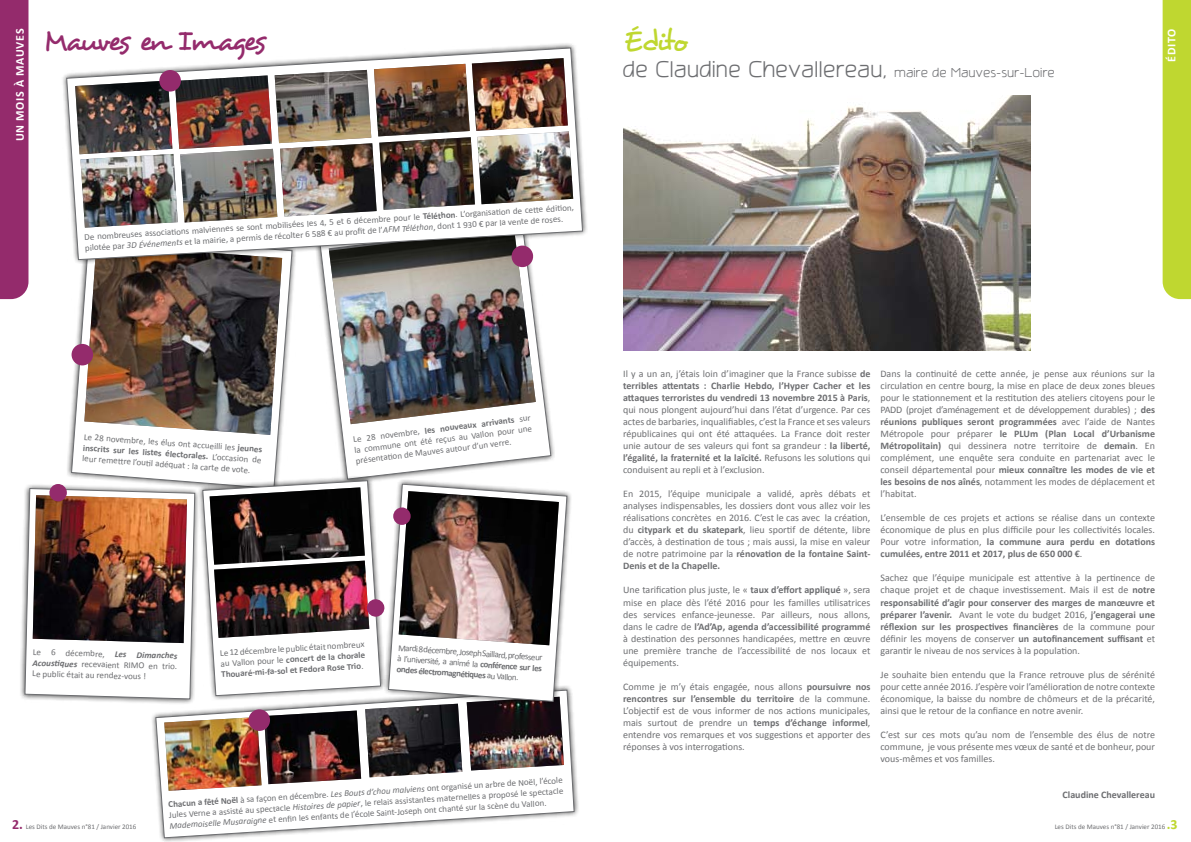
<style>
.page{position:relative;width:1191px;height:842px;background:#fff}
.page>*{position:absolute;margin:0;border:0;box-sizing:border-box;transform-origin:0 0}
.t1{font:29.5px "Desyrel";letter-spacing:-.085em;color:#942b6c}
.t2{font:29.5px "Desyrel";letter-spacing:-.09em;color:#bfd730}
.t3{font:21px "amatracagrotesque";letter-spacing:.05em;color:#6d6e71}
.t4{font:700 12px "Calibri";letter-spacing:.065em;color:#fff}
.t5{font:10px/12px "Calibri";color:#6d6e71;text-align:justify}
.t6{font:700 10px "Calibri";color:#6d6e71}
.t7{font:9px/10.8px "Calibri";color:#6d6e71;text-align:justify}
.t8{font:700 9px/10.8px "Calibri";color:#6d6e71;text-align:justify}
.t9{font:7px "Calibri";color:#6d6e71}
.s1{font-size:12px}
.s2{font-weight:700}
.s3{font-style:italic}
.s4{font-weight:400}
.s5{font-weight:700;font-style:italic}
.s6{font-weight:700;font-size:14px;color:#942b6c}
.s7{font-weight:700;font-size:14px;color:#bfd730}
</style>
<div class="page">
<svg style="left:319px;top:265px;width:232px;height:214px"></svg>
<img style="left:329px;top:265px;width:207px;height:159px">
<svg style="left:510px;top:265px;width:24px;height:3px"></svg>
<div style="left:66px;top:230px;width:232px;height:264px;background:#000;opacity:.75"></div>
<svg style="left:71px;top:265px;width:221px;height:215px"></svg>
<img style="left:84px;top:265px;width:198px;height:170px">
<div style="left:0;top:0;width:28px;height:299px;background:#942b6c"></div>
<div style="left:1162px;top:0;width:29px;height:299px;background:#bfd730"></div>
<div style="left:61px;top:43px;width:527px;height:222px;background:#000;opacity:.75"></div>
<svg style="left:66px;top:47px;width:517px;height:213px"></svg>
<div style="left:72px;top:344px;width:21px;height:21px;background:#942b6c;border-radius:50%"></div>
<img style="left:75px;top:58px;width:498px;height:170px">
<img style="left:477px;top:131px;width:96px;height:73px">
<div style="left:159px;top:70px;width:22px;height:22px;background:#942b6c;border-radius:50%"></div>
<div style="left:150px;top:684px;width:429px;height:158px;background:#000;opacity:.75"></div>
<svg style="left:155px;top:689px;width:419px;height:149px"></svg>
<div style="left:383px;top:479px;width:189px;height:228px;background:#000;opacity:.75"></div>
<div style="left:197px;top:475px;width:189px;height:226px;background:#000;opacity:.75"></div>
<div style="left:19px;top:483px;width:181px;height:221px;background:#000;opacity:.75"></div>
<img style="left:623px;top:95px;width:407px;height:256px">
<img style="left:25px;top:480px;width:542px;height:311px">
<h1 class="t1" style="left:43px;top:22px;width:223px">Mauves en Images</h1>
<h1 class="t2" style="left:623px;top:22px;width:67px">Édito</h1>
<h2 class="t3" style="left:623px;top:52px;width:433px">de Claudine Chevallereau, <span class="s1">maire de Mauves-sur-Loire</span></h2>
<p class="t4" style="left:12px;top:141px;width:113px;rotate:-90deg">un mois à mauves</p>
<p class="t4" style="left:1164px;top:62px;width:34px;rotate:-90deg">ÉDITO</p>
<p class="t7" style="left:84px;top:230px;width:492px;rotate:-3deg">De nombreuses associati ons malviennes se sont mobilisées les 4, 5 et 6 décembre pour le <span class="s2">Téléthon</span>. L’organisati on de cett e éditi on, pilotée par <span class="s3">3D Événements</span> et la mairie, a permis de récolter 6 588 € au profi t de l’<span class="s3">AFM Téléthon</span>, dont 1 930 € par la vente de roses.</p>
<p class="t5" style="left:623px;top:368px;width:249px">Il y a un an, j’étais loin d’imaginer que la France subisse <span class="s2">de terribles attentats : Charlie Hebdo, l’Hyper Cacher et les attaques terroristes du vendredi 13 novembre 2015 à Paris</span>, qui nous plongent aujourd’hui dans l’état d’urgence. Par ces actes de barbaries, inqualifiables, c’est la France et ses valeurs républicaines qui ont été attaquées. La France doit rester unie autour de ses valeurs qui font sa grandeur : <span class="s2">la liberté, l’égalité, la fraternité et la laïcité.</span> Refusons les solutions qui conduisent au repli et à l’exclusion.</p>
<p class="t5" style="left:623px;top:488px;width:249px">En 2015, l’équipe municipale a validé, après débats et analyses indispensables, les dossiers dont vous allez voir les réalisations concrètes en 2016. C’est le cas avec la création, du <span class="s2">citypark et du skatepark</span>, lieu sportif de détente, libre d’accès, à destination de tous ; mais aussi, la mise en valeur de notre patrimoine par la <span class="s2">rénovation de la fontaine Saint-Denis et de la Chapelle.</span></p>
<p class="t5" style="left:623px;top:584px;width:249px">Une tarification plus juste, le « <span class="s2">taux d’effort appliqué</span> », sera mise en place dès l’été 2016 pour les familles utilisatrices des services enfance-jeunesse. Par ailleurs, nous allons, dans le cadre de <span class="s2">l’Ad’Ap, agenda d’accessibilité programmé </span>à destination des personnes handicapées, mettre en œuvre une première tranche de l’accessibilité de nos locaux et équipements.</p>
<p class="t5" style="left:623px;top:680px;width:249px">Comme je m’y étais engagée, nous allons <span class="s2">poursuivre nos rencontres sur l’ensemble du territoire</span> de la commune.<br>L’objectif est de vous informer de nos actions municipales, mais surtout de prendre un <span class="s2">temps d’échange informel</span>, entendre vos remarques et vos suggestions et apporter des réponses à vos interrogations.</p>
<p class="t5" style="left:880px;top:368px;width:276px">Dans la continuité de cette année, je pense aux réunions sur la circulation en centre bourg, la mise en place de deux zones bleues pour le stationnement et la restitution des ateliers citoyens pour le PADD (projet d’aménagement et de développement durables) ; <span class="s2">des réunions publiques seront programmées</span> avec l’aide de Nantes Métropole pour préparer <span class="s2">le PLUm (Plan Local d’Urbanisme Métropolitain)</span> qui dessinera notre territoire de <span class="s2">demain</span>. En complément, une enquête sera conduite en partenariat avec le conseil départemental pour <span class="s2">mieux connaître les modes de vie et les besoins de nos aînés</span>, notamment les modes de déplacement et l’habitat.</p>
<p class="t5" style="left:880px;top:512px;width:276px">L’ensemble de ces projets et actions se réalise dans un contexte économique de plus en plus difficile pour les collectivités locales.<br>Pour votre information, <span class="s2">la commune aura perdu en dotations cumulées, entre 2011 et 2017, plus de 650 000 €</span>.</p>
<p class="t5" style="left:880px;top:572px;width:276px">Sachez que l’équipe municipale est attentive à la pertinence de chaque projet et de chaque investissement. Mais il est de <span class="s2">notre responsabilité d’agir pour conserver des marges de manœuvre et préparer l’avenir.</span> Avant le vote du budget 2016, <span class="s2">j’engagerai une réflexion sur les prospectives financières</span> de la commune pour définir les moyens de conserver <span class="s2">un autofinancement suffisant</span> et garantir le niveau de nos services à la population.</p>
<p class="t5" style="left:880px;top:668px;width:276px">Je souhaite bien entendu que la France retrouve plus de sérénité pour cette année 2016. J’espère voir l’amélioration de notre contexte économique, la baisse du nombre de chômeurs et de la précarité, ainsi que le retour de la confiance en notre avenir.</p>
<p class="t5" style="left:880px;top:728px;width:276px">C’est sur ces mots qu’au nom de l’ensemble des élus de notre commune, je vous présente mes vœux de santé et de bonheur, pour vous-mêmes et vos familles.</p>
<p class="t6" style="left:1062px;top:788px;width:94px">Claudine Chevallereau</p>
<p class="t7" style="left:352px;top:434px;width:180px;rotate:-7deg">Le 28 novembre, <span class="s2">les nouveaux arrivants</span> sur la commune ont été reçus au Vallon pour une présentati on de Mauves autour d’un verre.</p>
<p class="t7" style="left:84px;top:431px;width:180px;rotate:4deg">Le 28 novembre, les élus ont accueilli les <span class="s2">jeunes inscrits sur les listes électorales.</span> L’occasion de leur remett re l’outi l adéquat : la carte de vote.</p>
<p class="t8" style="left:220px;top:647px;width:146px;rotate:-3deg"><span class="s4">Le 12 décembre le public était nombreux au Vallon pour le</span> concert de la chorale Thouaré-mi-fa-sol et Fedora Rose Trio<span class="s4">.</span></p>
<p class="t7" style="left:398px;top:642px;width:146px;rotate:4deg">Mardi 8 décembre, Joseph Saillard, professeur à l’université, a animé la <span class="s2">conférence sur les ondes électromagnéti ques</span> au Vallon.</p>
<p class="t7" style="left:33px;top:646px;width:146px;rotate:2deg">Le 6 décembre, <span class="s5">Les Dimanches Acousti ques</span> recevaient RIMO en trio.<br>Le public était au rendez-vous !</p>
<p class="t7" style="left:168px;top:796px;width:396px;rotate:-3deg"><span class="s2">Chacun a fêté Noël</span> à sa façon en décembre. <span class="s3">Les Bouts d’chou malviens</span> ont organisé un arbre de Noël, l’école Jules Verne a assisté au spectacle <span class="s3">Histoires de papier</span>, le relais assistantes maternelles a proposé le spectacle <span class="s3">Mademoiselle Musaraigne</span> et enfi n les enfants de l’école Saint-Joseph ont chanté sur la scène du Vallon.</p>
<p class="t9" style="left:12px;top:822px;width:126px"><span class="s6">2.</span> Les Dits de Mauves n°81 / Janvier 2016</p>
<p class="t9" style="left:1054px;top:822px;width:124px">Les Dits de Mauves n°81 / Janvier 2016 <span class="s7">.3</span></p>
</div>
